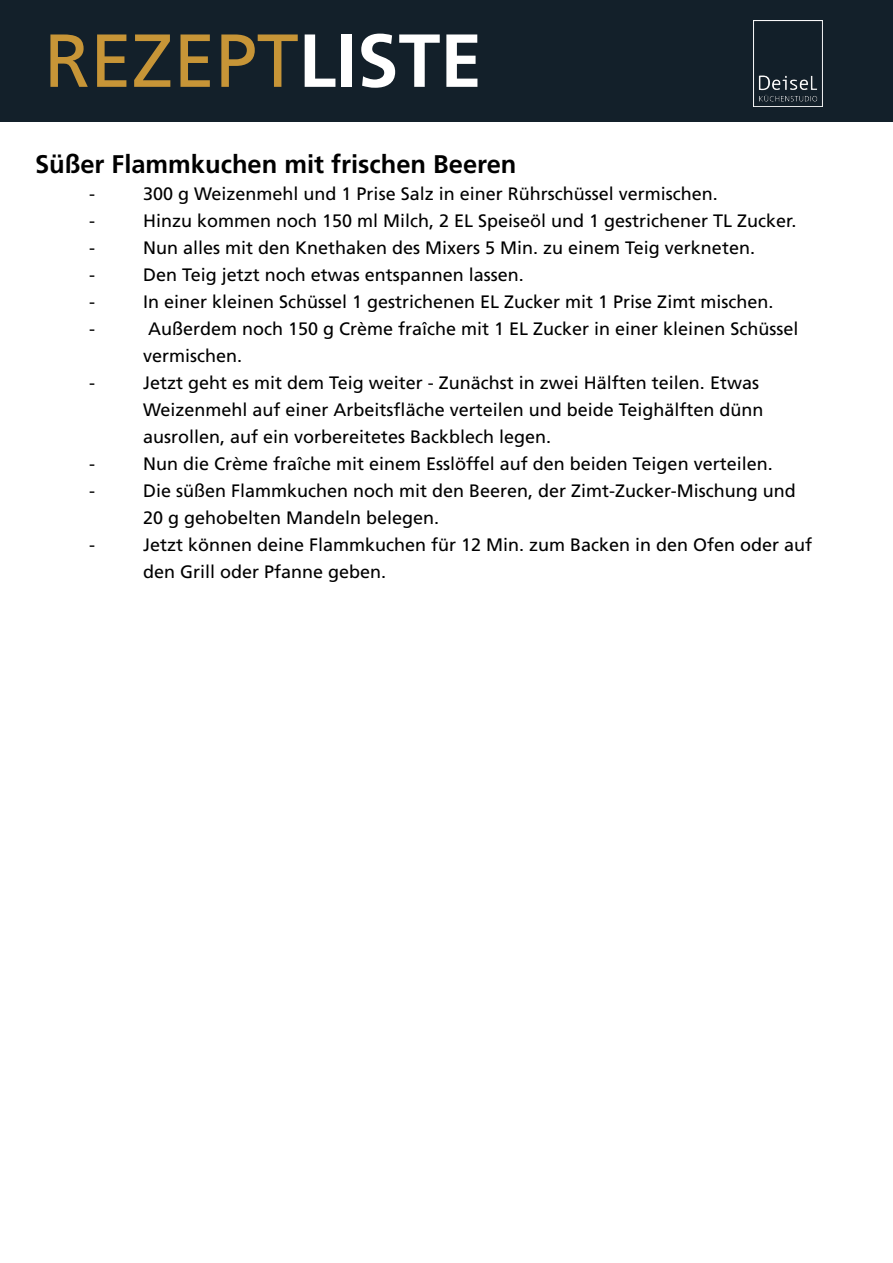
<style>
.page{position:relative;width:893px;height:1263px;background:#fff}
.page>*{position:absolute;margin:0;border:0;box-sizing:border-box;transform-origin:0 0}
.t1{font:75px "Frutiger";color:#c79537}
.t2{font:700 25.5px "Frutiger";color:#000}
.t3{font:18px/27px "Frutiger";color:#000}
.s1{font-weight:700;color:#fff}
</style>
<div class="page">
<div style="left:0;top:0;width:893px;height:121px;background:#13202a"></div>
<img style="left:754px;top:21px;width:68px;height:85px">
<h1 class="t1" style="left:44px;top:17px;width:439px">REZEPT<span class="s1">LISTE</span></h1>
<h2 class="t2" style="left:35px;top:149px;width:483px">Süßer Flammkuchen mit frischen Beeren</h2>
<p class="t3" style="left:89px;top:180px;width:7px">-</p>
<p class="t3" style="left:143px;top:180px;width:576px">300 g Weizenmehl und 1 Prise Salz in einer Rührschüssel vermischen.</p>
<p class="t3" style="left:89px;top:207px;width:7px">-</p>
<p class="t3" style="left:143px;top:207px;width:655px">Hinzu kommen noch 150 ml Milch, 2 EL Speiseöl und 1 gestrichener TL Zucker.</p>
<p class="t3" style="left:89px;top:234px;width:7px">-</p>
<p class="t3" style="left:143px;top:234px;width:613px">Nun alles mit den Knethaken des Mixers 5 Min. zu einem Teig verkneten.</p>
<p class="t3" style="left:89px;top:261px;width:7px">-</p>
<p class="t3" style="left:143px;top:261px;width:382px">Den Teig jetzt noch etwas entspannen lassen.</p>
<p class="t3" style="left:89px;top:288px;width:7px">-</p>
<p class="t3" style="left:143px;top:288px;width:632px">In einer kleinen Schüssel 1 gestrichenen EL Zucker mit 1 Prise Zimt mischen.</p>
<p class="t3" style="left:89px;top:315px;width:7px">-</p>
<p class="t3" style="left:143px;top:315px;width:657px">Außerdem noch 150 g Crème fraîche mit 1 EL Zucker in einer kleinen Schüssel vermischen.</p>
<p class="t3" style="left:89px;top:369px;width:7px">-</p>
<p class="t3" style="left:143px;top:369px;width:622px">Jetzt geht es mit dem Teig weiter - Zunächst in zwei Hälften teilen. Etwas<br>Weizenmehl auf einer Arbeitsfläche verteilen und beide Teighälften dünn ausrollen, auf ein vorbereitetes Backblech legen.</p>
<p class="t3" style="left:89px;top:450px;width:7px">-</p>
<p class="t3" style="left:143px;top:450px;width:631px">Nun die Crème fraîche mit einem Esslöffel auf den beiden Teigen verteilen.</p>
<p class="t3" style="left:89px;top:477px;width:7px">-</p>
<p class="t3" style="left:143px;top:477px;width:654px">Die süßen Flammkuchen noch mit den Beeren, der Zimt-Zucker-Mischung und<br>20 g gehobelten Mandeln belegen.</p>
<p class="t3" style="left:89px;top:531px;width:7px">-</p>
<p class="t3" style="left:143px;top:531px;width:671px">Jetzt können deine Flammkuchen für 12 Min. zum Backen in den Ofen oder auf den Grill oder Pfanne geben.</p>
</div>
